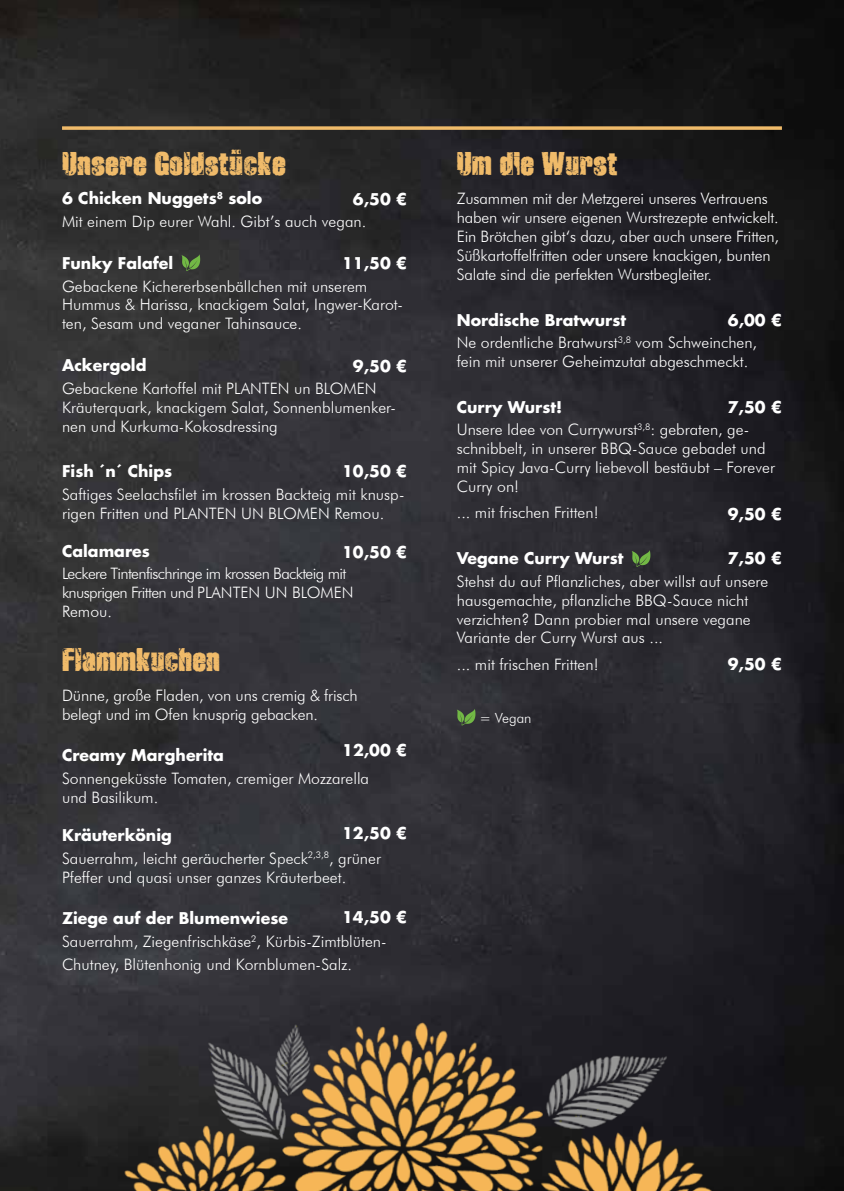
<style>
.page{position:relative;width:844px;height:1191px;background:#fff}
.page>*{position:absolute;margin:0;border:0;box-sizing:border-box;transform-origin:0 0}
.t1{font:32.38px "Disintegration";color:#f0bb6a}
.t2{font:300 15.75px/18.9px "Futura BT";color:#fff}
.t3{font:700 15.75px "Futura";color:#fff}
.t4{font:300 15.75px/18.9px "Futura BT";letter-spacing:-.04em;color:#fff}
.t5{font:300 14px "Futura BT";color:#fff}
</style>
<div class="page">
<img style="left:0;top:0;width:843px;height:1191px">
<img style="left:75px;top:1020px;width:693px;height:171px">
<svg style="left:62px;top:126px;width:719px;height:4px;background:#d6a760"></svg>
<svg style="left:631px;top:550px;width:19px;height:17px"></svg>
<svg style="left:181px;top:254px;width:19px;height:17px"></svg>
<svg style="left:456px;top:709px;width:19px;height:16px"></svg>
<h1 class="t1" style="left:62px;top:142px;width:225px">Unsere Goldstücke</h1>
<p class="t3" style="left:62px;top:188px;width:201px">6 Chicken Nuggets<sup>8</sup> solo</p>
<p class="t2" style="left:62px;top:212px;width:305px">Mit einem Dip eurer Wahl. Gibt’s auch vegan.</p>
<p class="t3" style="left:62px;top:252px;width:113px">Funky Falafel</p>
<p class="t2" style="left:62px;top:276px;width:342px">Gebackene Kichererbsenbällchen mit unserem<br>Hummus &amp; Harissa, knackigem Salat, Ingwer-Karot&shy;ten, Sesam und veganer Tahinsauce.</p>
<p class="t3" style="left:62px;top:355px;width:86px">Ackergold</p>
<p class="t2" style="left:62px;top:378px;width:335px">Gebackene Kartoffel mit PLANTEN un BLOMEN<br>Kräuterquark, knackigem Salat, Sonnenblumenker&shy;nen und Kurkuma-Kokosdressing</p>
<p class="t3" style="left:62px;top:461px;width:112px">Fish ´n´ Chips</p>
<p class="t2" style="left:62px;top:484px;width:344px">Saftiges Seelachsfilet im krossen Backteig mit knusp&shy;rigen Fritten und PLANTEN UN BLOMEN Remou.</p>
<p class="t3" style="left:62px;top:540px;width:89px">Calamares</p>
<p class="t4" style="left:62px;top:564px;width:293px">Leckere Tintenfischringe im krossen Backteig mit knusprigen Fritten und PLANTEN UN BLOMEN<br>Remou.</p>
<h1 class="t1" style="left:62px;top:638px;width:159px">Flammkuchen</h1>
<p class="t2" style="left:62px;top:685px;width:297px">Dünne, große Fladen, von uns cremig &amp; frisch belegt und im Ofen knusprig gebacken.</p>
<p class="t3" style="left:62px;top:745px;width:163px">Creamy Margherita</p>
<p class="t2" style="left:62px;top:769px;width:308px">Sonnengeküsste Tomaten, cremiger Mozzarella und Basilikum.</p>
<p class="t3" style="left:62px;top:824px;width:111px">Kräuterkönig</p>
<p class="t2" style="left:62px;top:848px;width:320px">Sauerrahm, leicht geräucherter Speck<sup>2,3,8</sup>, grüner<br>Pfeffer und quasi unser ganzes Kräuterbeet.</p>
<p class="t3" style="left:62px;top:908px;width:227px">Ziege auf der Blumenwiese</p>
<p class="t2" style="left:62px;top:930px;width:326px;line-height:22.8px">Sauerrahm, Ziegenfrischkäse<sup>2</sup>, Kürbis-Zimtblüten-<br>Chutney, Blütenhonig und Kornblumen-Salz.</p>
<p class="t3" style="left:353px;top:189px;width:56px">6,50 €</p>
<p class="t3" style="left:342px;top:253px;width:66px">11,50 €</p>
<p class="t3" style="left:353px;top:355px;width:56px">9,50 €</p>
<p class="t3" style="left:342px;top:461px;width:66px">10,50 €</p>
<p class="t3" style="left:342px;top:541px;width:66px">10,50 €</p>
<p class="t3" style="left:342px;top:739px;width:66px">12,00 €</p>
<p class="t3" style="left:342px;top:823px;width:66px">12,50 €</p>
<p class="t3" style="left:342px;top:906px;width:66px">14,50 €</p>
<h1 class="t1" style="left:456px;top:142px;width:162px">Um die Wurst</h1>
<p class="t2" style="left:456px;top:189px;width:324px">Zusammen mit der Metzgerei unseres Vertrauens haben wir unsere eigenen Wurstrezepte entwickelt.<br>Ein Brötchen gibt‘s dazu, aber auch unsere Fritten, Süßkartoffelfritten oder unsere knackigen, bunten Salate sind die perfekten Wurstbegleiter.</p>
<p class="t3" style="left:456px;top:309px;width:171px">Nordische Bratwurst</p>
<p class="t2" style="left:456px;top:333px;width:302px">Ne ordentliche Bratwurst<sup>3,8</sup> vom Schweinchen, fein mit unserer Geheimzutat abgeschmeckt.</p>
<p class="t3" style="left:456px;top:396px;width:107px">Curry Wurst!</p>
<p class="t2" style="left:456px;top:420px;width:319px">Unsere Idee von Currywurst<sup>3,8</sup>: gebraten, ge&shy;schnibbelt, in unserer BBQ-Sauce gebadet und mit Spicy Java-Curry liebevoll bestäubt – Forever Curry on!</p>
<p class="t2" style="left:456px;top:503px;width:143px">... mit frischen Fritten!</p>
<p class="t3" style="left:456px;top:547px;width:168px">Vegane Curry Wurst</p>
<p class="t2" style="left:456px;top:571px;width:313px">Stehst du auf Pflanzliches, aber willst auf unsere hausgemachte, pflanzliche BBQ-Sauce nicht verzichten? Dann probier mal unsere vegane Variante der Curry Wurst aus ...</p>
<p class="t2" style="left:456px;top:654px;width:143px">... mit frischen Fritten!</p>
<p class="t3" style="left:727px;top:309px;width:56px">6,00 €</p>
<p class="t3" style="left:727px;top:397px;width:56px">7,50 €</p>
<p class="t3" style="left:727px;top:503px;width:56px">9,50 €</p>
<p class="t3" style="left:727px;top:547px;width:56px">7,50 €</p>
<p class="t3" style="left:727px;top:653px;width:56px">9,50 €</p>
<p class="t5" style="left:479px;top:709px;width:54px">= Vegan</p>
</div>
